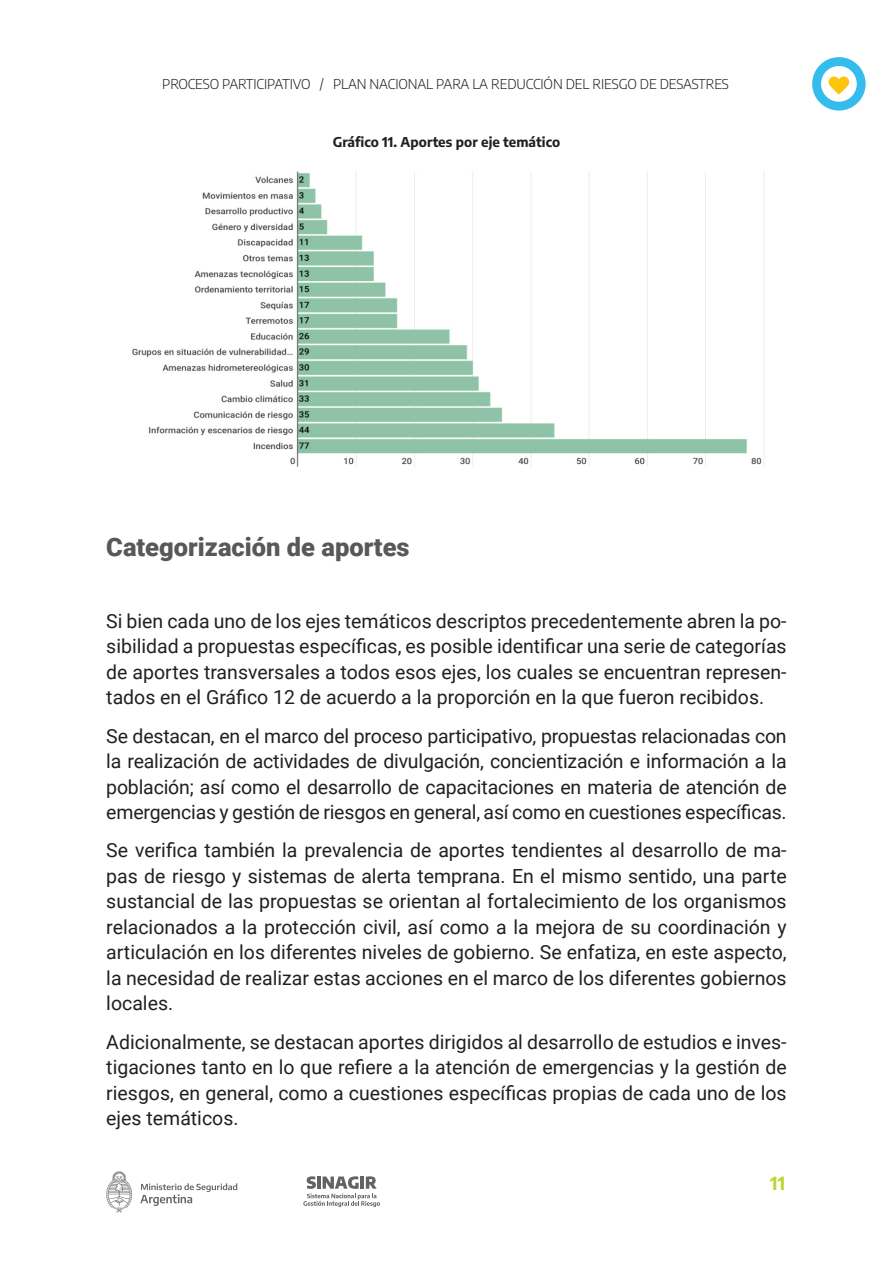
<style>
.page{position:relative;width:893px;height:1263px;background:#fff}
.page>*{position:absolute;margin:0;border:0;box-sizing:border-box;transform-origin:0 0}
.SUB_2{font:900 25.5px "Roboto";color:#57585a}
.t1{font:19.5px/25.5px "Roboto";color:#231f20;text-align:justify}
.t2{font:700 18px "Encode Sans";color:#bed630}
.t3{font:300 13.5px "Encode Sans";letter-spacing:-.01em;color:#231f20}
.t4{font:700 13.5px "Encode Sans";color:#231f20}
</style>
<div class="page">
<div style="left:812px;top:57px;width:54px;height:54px;background:#34bced;border-radius:50%"></div>
<div style="left:821px;top:66px;width:36px;height:36px;background:#fff;border-radius:50%"></div>
<svg style="left:828px;top:77px;width:21px;height:17px"></svg>
<svg style="left:303px;top:1176px;width:77px;height:31px"></svg>
<svg style="left:106px;top:1171px;width:26px;height:41px"></svg>
<svg style="left:140px;top:1183px;width:97px;height:23px"></svg>
<img style="left:132px;top:171px;width:632px;height:296px">
<p class="t3" style="left:162px;top:75px;width:568px">PROCESO PARTICIPATIVO / PLAN NACIONAL PARA LA REDUCCIÓN DEL RIESGO DE DESASTRES</p>
<p class="t4" style="left:333px;top:133px;width:229px">Gráfico 11. Aportes por eje temático</p>
<p class="SUB_2" style="left:106px;top:529px;width:305px">Categorización de aportes</p>
<p class="t1" style="left:106px;top:607px;width:682px">Si bien cada uno de los ejes temáticos descriptos precedentemente abren la po&shy;sibilidad a propuestas específicas, es posible identificar una serie de categorías de aportes transversales a todos esos ejes, los cuales se encuentran represen&shy;tados en el Gráfico 12 de acuerdo a la proporción en la que fueron recibidos.</p>
<p class="t1" style="left:106px;top:722px;width:682px">Se destacan, en el marco del proceso participativo, propuestas relacionadas con la realización de actividades de divulgación, concientización e información a la población; así como el desarrollo de capacitaciones en materia de atención de emergencias y gestión de riesgos en general, así como en cuestiones específicas.</p>
<p class="t1" style="left:106px;top:837px;width:682px">Se verifica también la prevalencia de aportes tendientes al desarrollo de ma&shy;pas de riesgo y sistemas de alerta temprana. En el mismo sentido, una parte sustancial de las propuestas se orientan al fortalecimiento de los organismos relacionados a la protección civil, así como a la mejora de su coordinación y articulación en los diferentes niveles de gobierno. Se enfatiza, en este aspecto, la necesidad de realizar estas acciones en el marco de los diferentes gobiernos locales.</p>
<p class="t1" style="left:106px;top:1028px;width:682px">Adicionalmente, se destacan aportes dirigidos al desarrollo de estudios e inves&shy;tigaciones tanto en lo que refiere a la atención de emergencias y la gestión de riesgos, en general, como a cuestiones específicas propias de cada uno de los ejes temáticos.</p>
<p class="t2" style="left:770px;top:1171px;width:16px">11</p>
</div>
